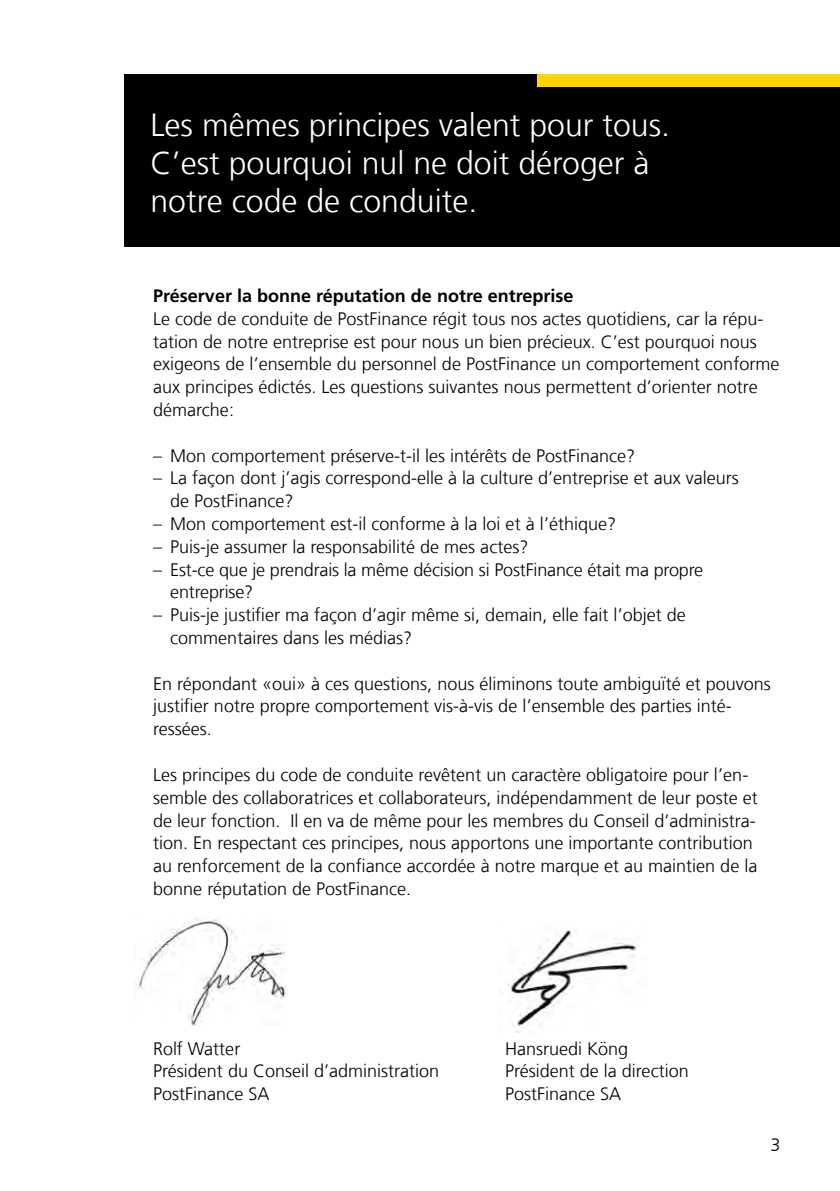
<style>
.page{position:relative;width:840px;height:1191px;background:#fff}
.page>*{position:absolute;margin:0;border:0;box-sizing:border-box;transform-origin:0 0}
.t1{font:300 32px/38px "Frutiger LT Com";color:#fff}
.t2{font:300 18px/22.8px "Frutiger LT Com";color:#000}
.t3{font:700 18px "Frutiger LT Com";color:#000}
</style>
<div class="page">
<div style="left:125px;top:74px;width:714px;height:172px;background:#000"></div>
<div style="left:537px;top:74px;width:302px;height:12px;background:#ffd400"></div>
<img style="left:508px;top:928px;width:130px;height:104px">
<img style="left:137px;top:918px;width:149px;height:107px">
<h2 class="t1" style="left:150px;top:106px;width:521px">Les mêmes principes valent pour tous.<br>C’est pourquoi nul ne doit déroger à notre code de conduite.</h2>
<h3 class="t3" style="left:153px;top:285px;width:421px">Préserver la bonne réputation de notre entreprise</h3>
<p class="t2" style="left:153px;top:307px;width:627px">Le code de conduite de PostFinance régit tous nos actes quotidiens, car la répu&shy;tation de notre entreprise est pour nous un bien précieux. C’est pourquoi nous exigeons de l’ensemble du personnel de PostFinance un comportement conforme aux principes édictés. Les questions suivantes nous permettent d’orienter notre démarche:</p>
<p class="t2" style="left:153px;top:444px;width:483px">– Mon comportement préserve-t-il les intérêts de PostFinance?</p>
<p class="t2" style="left:170px;top:467px;width:570px;text-indent:-17px">– La façon dont j’agis correspond-elle à la culture d’entreprise et aux valeurs de PostFinance?</p>
<p class="t2" style="left:153px;top:512px;width:464px">– Mon comportement est-il conforme à la loi et à l’éthique?</p>
<p class="t2" style="left:153px;top:535px;width:376px">– Puis-je assumer la responsabilité de mes actes?</p>
<p class="t2" style="left:170px;top:558px;width:534px;text-indent:-17px">– Est-ce que je prendrais la même décision si PostFinance était ma propre entreprise?</p>
<p class="t2" style="left:170px;top:604px;width:517px;text-indent:-17px">– Puis-je justifier ma façon d’agir même si, demain, elle fait l’objet de commentaires dans les médias?</p>
<p class="t2" style="left:153px;top:672px;width:618px">En répondant «oui» à ces questions, nous éliminons toute ambiguïté et pouvons justifier notre propre comportement vis-à-vis de l’ensemble des parties inté&shy;ressées.</p>
<p class="t2" style="left:153px;top:763px;width:606px">Les principes du code de conduite revêtent un caractère obligatoire pour l’en&shy;semble des collaboratrices et collaborateurs, indépendamment de leur poste et de leur fonction. Il en va de même pour les membres du Conseil d’administra&shy;tion. En respectant ces principes, nous apportons une importante contribution au -renforcement de la confiance accordée à notre marque et au maintien de la bonne réputation de PostFinance.</p>
<p class="t2" style="left:153px;top:1037px;width:287px">Rolf Watter<br>Président du Conseil d’administration<br>PostFinance SA</p>
<p class="t2" style="left:505px;top:1037px;width:185px">Hansruedi Köng<br>Président de la direction<br>PostFinance SA</p>
<p class="t2" style="left:770px;top:1133px;width:12px">3</p>
</div>
